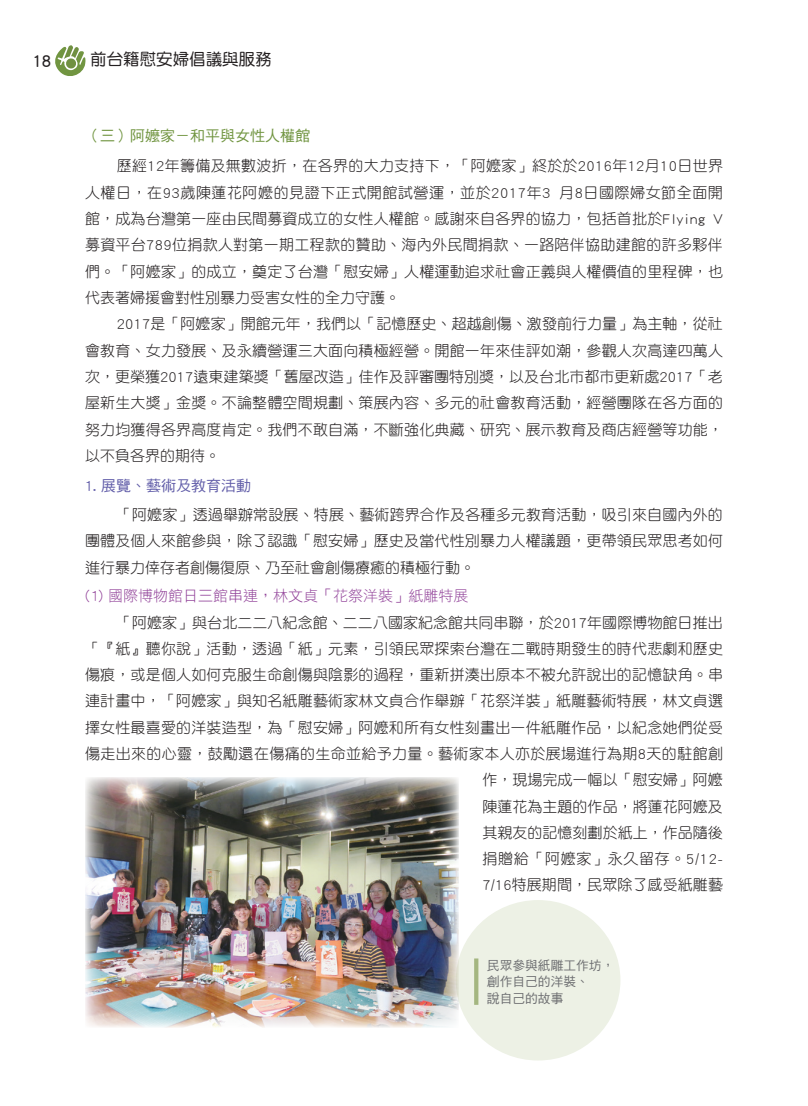
<style>
.page{position:relative;width:808px;height:1106px;background:#fff}
.page>*{position:absolute;margin:0;border:0;box-sizing:border-box;transform-origin:0 0}
.t1{font:18px "DF Yuan Std W7";color:#231f20}
.t2{font:16.5px "DF Yuan Std W5";color:#231f20}
.t3{font:15px/26.2px "DF Yuan Std W3";letter-spacing:.015em;color:#231f20;text-align:justify}
.t4{font:15px "DF Hei Std W3";color:#8f3e97}
.t5{font:15px "DF Hei Std W5";color:#719541}
.t6{font:15px "DF Hei Std W5";color:#625ea9}
.t7{font:12.75px/16.5px "DF Hei Std W5";color:#6c6d70}
</style>
<div class="page">
<div style="left:456px;top:900px;width:164px;height:160px;background:#edf1e5;border-radius:50%"></div>
<img style="left:85px;top:777px;width:374px;height:250px">
<svg style="left:474px;top:958px;width:4px;height:46px"></svg>
<svg style="left:55px;top:45px;width:31px;height:31px"></svg>
<p class="t1" style="left:32px;top:50px;width:22px">18</p>
<p class="t2" style="left:90px;top:50px;width:183px">前台籍慰安婦倡議與服務</p>
<p class="t5" style="left:85px;top:127px;width:226px">（三）阿嬤家－和平與女性人權館</p>
<p class="t3" style="left:85px;top:153px;width:639px;text-indent:32px">歷經12年籌備及無數波折，在各界的大力支持下，「阿嬤家」終於於2016年12月10日世界人權日，在93歲陳蓮花阿嬤的見證下正式開館試營運，並於2017年3 月8日國際婦女節全面開館，成為台灣第一座由民間募資成立的女性人權館。感謝來自各界的協力，包括首批於Flying V募資平台789位捐款人對第一期工程款的贊助、海內外民間捐款、一路陪伴協助建館的許多夥伴們。「阿嬤家」的成立，奠定了台灣「慰安婦」人權運動追求社會正義與人權價值的里程碑，也代表著婦援會對性別暴力受害女性的全力守護。</p>
<p class="t3" style="left:85px;top:311px;width:639px;text-indent:32px">2017是「阿嬤家」開館元年，我們以「記憶歷史、超越創傷、激發前行力量」為主軸，從社會教育、女力發展、及永續營運三大面向積極經營。開館一年來佳評如潮，參觀人次高達四萬人次，更榮獲2017遠東建築獎「舊屋改造」佳作及評審團特別獎，以及台北市都市更新處2017「老屋新生大獎」金獎。不論整體空間規劃、策展內容、多元的社會教育活動，經營團隊在各方面的努力均獲得各界高度肯定。我們不敢自滿，不斷強化典藏、研究、展示教育及商店經營等功能，以不負各界的期待。</p>
<p class="t6" style="left:85px;top:478px;width:168px">1. 展覽、藝術及教育活動</p>
<p class="t3" style="left:85px;top:501px;width:639px;text-indent:32px">「阿嬤家」透過舉辦常設展、特展、藝術跨界合作及各種多元教育活動，吸引來自國內外的團體及個人來館參與，除了認識「慰安婦」歷史及當代性別暴力人權議題，更帶領民眾思考如何進行暴力倖存者創傷復原、乃至社會創傷療癒的積極行動。</p>
<p class="t4" style="left:85px;top:587px;width:385px">(1) 國際博物館日三館串連，林文貞「花祭洋裝」紙雕特展</p>
<p class="t3" style="left:85px;top:609px;width:639px;text-align:right">「阿嬤家」與台北二二八紀念館、二二八國家紀念館共同串聯，於2017年國際博物館日推出<br>「『紙』聽你說」活動，透過「紙」元素，引領民眾探索台灣在二戰時期發生的時代悲劇和歷史傷痕，或是個人如何克服生命創傷與陰影的過程，重新拼湊出原本不被允許說出的記憶缺角。串連計畫中，「阿嬤家」與知名紙雕藝術家林文貞合作舉辦「花祭洋裝」紙雕藝術特展，林文貞選擇女性最喜愛的洋裝造型，為「慰安婦」阿嬤和所有女性刻畫出一件紙雕作品，以紀念她們從受傷走出來的心靈，鼓勵還在傷痛的生命並給予力量。藝術家本人亦於展場進行為期8天的駐館創作，現場完成一幅以「慰安婦」阿嬤<br>陳蓮花為主題的作品，將蓮花阿嬤及<br>其親友的記憶刻劃於紙上，作品隨後<br>捐贈給「阿嬤家」永久留存。5/12-<br>7/16特展期間，民眾除了感受紙雕藝</p>
<p class="t7" style="left:487px;top:957px;width:129px">民眾參與紙雕工作坊，創作自己的洋裝、<br>說自己的故事</p>
</div>
